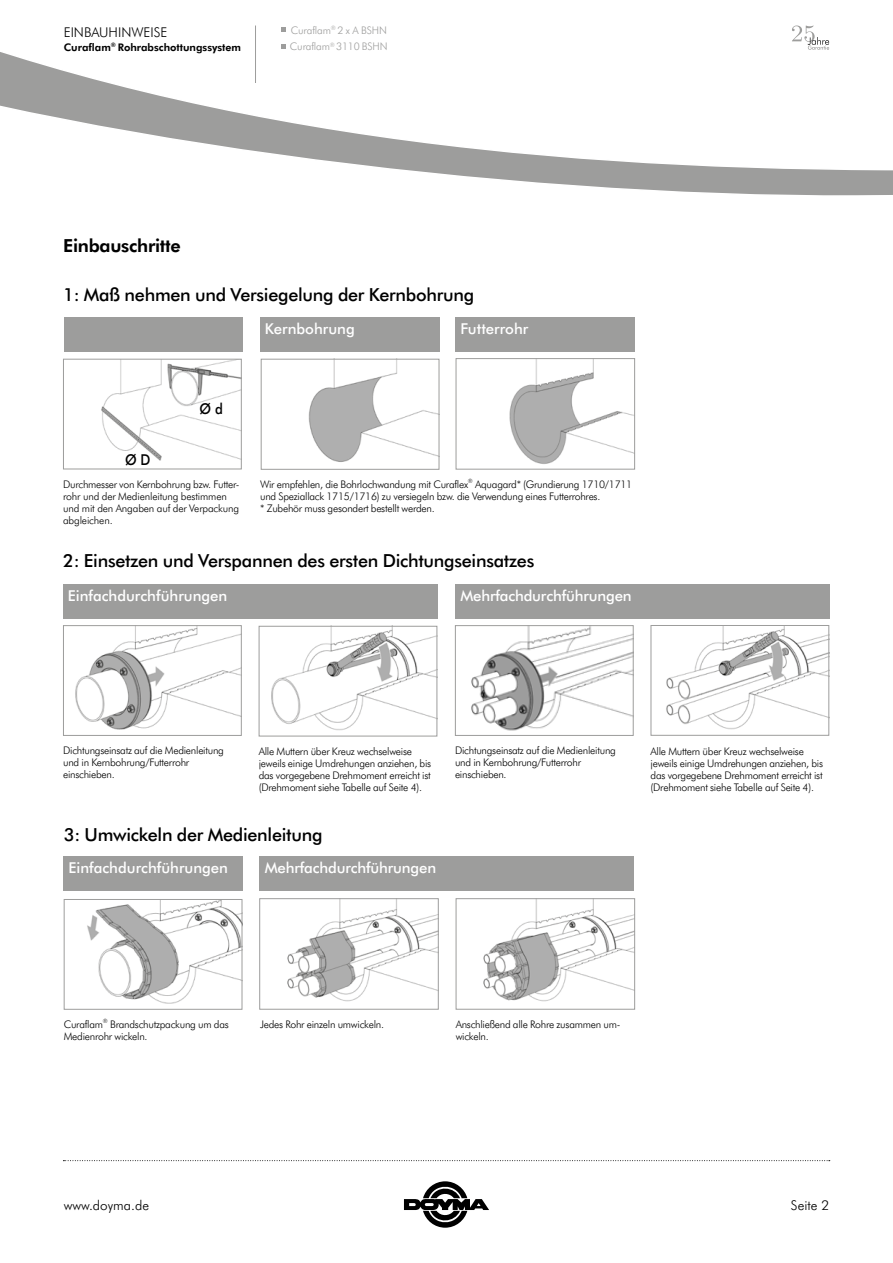
<style>
.page{position:relative;width:893px;height:1263px;background:#fff}
.page>*{position:absolute;margin:0;border:0;box-sizing:border-box;transform-origin:0 0}
.t1{font:500 18px "Futura BT";letter-spacing:-.015em;color:#000}
.t2{font:700 18px "Futura BT";letter-spacing:-.015em;color:#000}
.t3{font:500 15px "Futura BT";color:#fff}
.t4{font:500 15px "Futura BT";color:#000;scale:.9 1}
.t5{font:300 13.5px "Futura BT";color:#000}
.t6{font:300 10.5px/12px "Futura BT";letter-spacing:-.025em;color:#000}
.t7{font:300 10.5px/16.5px "Futura BT";letter-spacing:-.015em;color:#9d9d9c}
.t8{font:700 10.5px "Futura BT";color:#000}
</style>
<div class="page">
<div style="left:260px;top:318px;width:179px;height:34px;background:#9d9d9c"></div>
<div style="left:64px;top:318px;width:178px;height:34px;background:#9d9d9c"></div>
<div style="left:456px;top:318px;width:179px;height:34px;background:#9d9d9c"></div>
<div style="left:63px;top:584px;width:375px;height:34px;background:#9d9d9c"></div>
<div style="left:64px;top:857px;width:179px;height:34px;background:#9d9d9c"></div>
<div style="left:455px;top:584px;width:374px;height:34px;background:#9d9d9c"></div>
<div style="left:259px;top:857px;width:375px;height:34px;background:#9d9d9c"></div>
<svg style="left:63px;top:1160px;width:767px;height:1px"></svg>
<svg style="left:0;top:25px;width:893px;height:171px"></svg>
<hr style="left:255px;top:26px;width:1px;height:57px;background:#9d9d9c">
<svg style="left:404px;top:1181px;width:85px;height:47px"></svg>
<svg style="left:281px;top:28px;width:5px;height:4px"></svg>
<svg style="left:281px;top:44px;width:5px;height:5px"></svg>
<img style="left:87px;top:901px;width:153px;height:103px">
<div style="left:64px;top:899px;width:178px;height:111px;border:1px solid #9d9d9c"></div>
<img style="left:75px;top:627px;width:165px;height:103px">
<div style="left:63px;top:625px;width:179px;height:111px;border:1px solid #9d9d9c"></div>
<img style="left:271px;top:628px;width:164px;height:103px">
<div style="left:259px;top:626px;width:178px;height:110px;border:1px solid #9d9d9c"></div>
<img style="left:471px;top:627px;width:161px;height:104px">
<div style="left:455px;top:625px;width:179px;height:111px;border:1px solid #9d9d9c"></div>
<img style="left:666px;top:627px;width:161px;height:103px">
<div style="left:651px;top:625px;width:178px;height:111px;border:1px solid #9d9d9c"></div>
<img style="left:509px;top:360px;width:124px;height:104px">
<div style="left:456px;top:358px;width:179px;height:111px;border:1px solid #9d9d9c"></div>
<img style="left:287px;top:900px;width:150px;height:102px">
<div style="left:259px;top:898px;width:180px;height:111px;border:1px solid #9d9d9c"></div>
<img style="left:483px;top:900px;width:150px;height:102px">
<div style="left:456px;top:898px;width:179px;height:111px;border:1px solid #9d9d9c"></div>
<img style="left:308px;top:361px;width:129px;height:101px">
<div style="left:261px;top:359px;width:178px;height:111px;border:1px solid #9d9d9c"></div>
<img style="left:101px;top:361px;width:139px;height:100px">
<div style="left:63px;top:359px;width:179px;height:110px;border:1px solid #9d9d9c"></div>
<p class="t5" style="left:64px;top:23px;width:105px">EINBAUHINWEISE</p>
<p class="t8" style="left:64px;top:40px;width:179px">Curaflam<sup>®</sup> Rohrabschottungssystem</p>
<p class="t7" style="left:290px;top:21px;width:99px">Curaflam<sup>®</sup> 2 x A BSHN<br>Curaflam<sup>®</sup> 3110 BSHN</p>
<h1 class="t2" style="left:63px;top:233px;width:119px">Einbauschritte</h1>
<h1 class="t1" style="left:63px;top:282px;width:413px">1: Maß nehmen und Versiegelung der Kernbohrung</h1>
<h2 class="t3" style="left:265px;top:318px;width:91px">Kernbohrung</h2>
<h2 class="t3" style="left:460px;top:318px;width:70px">Futterrohr</h2>
<h2 class="t4" style="left:125px;top:449px;width:30px">Ø D</h2>
<h2 class="t4" style="left:200px;top:398px;width:27px">Ø d</h2>
<p class="t6" style="left:63px;top:478px;width:178px">Durchmesser von Kernbohrung bzw. Futter&shy;rohr und der Medienleitung bestimmen und mit den Angaben auf der Verpackung abgleichen.</p>
<p class="t6" style="left:260px;top:478px;width:374px">Wir empfehlen, die Bohrlochwandung mit Curaflex<sup>®</sup> Aquagard* (Grundierung 1710/1711 und Speziallack 1715/1716) zu versiegeln bzw. die Verwendung eines Futterrohres.<br>* Zubehör muss gesondert bestellt werden.</p>
<h1 class="t1" style="left:63px;top:548px;width:473px">2: Einsetzen und Verspannen des ersten Dichtungseinsatzes</h1>
<h2 class="t3" style="left:68px;top:585px;width:161px">Einfachdurchführungen</h2>
<h2 class="t3" style="left:460px;top:585px;width:173px">Mehrfachdurchführungen</h2>
<p class="t6" style="left:63px;top:744px;width:162px">Dichtungseinsatz auf die Medienleitung und in Kernbohrung/Futterrohr einschieben.</p>
<p class="t6" style="left:455px;top:744px;width:162px">Dichtungseinsatz auf die Medienleitung und in Kernbohrung/Futterrohr einschieben.</p>
<p class="t6" style="left:259px;top:745px;width:174px">Alle Muttern über Kreuz wechselweise jeweils einige Umdrehungen anziehen, bis das vorgegebene Drehmoment erreicht ist (Drehmoment siehe Tabelle auf Seite 4).</p>
<p class="t6" style="left:651px;top:745px;width:174px">Alle Muttern über Kreuz wechselweise jeweils einige Umdrehungen anziehen, bis das vorgegebene Drehmoment erreicht ist (Drehmoment siehe Tabelle auf Seite 4).</p>
<h1 class="t1" style="left:64px;top:822px;width:260px">3: Umwickeln der Medienleitung</h1>
<h2 class="t3" style="left:68px;top:857px;width:161px">Einfachdurchführungen</h2>
<h2 class="t3" style="left:265px;top:857px;width:173px">Mehrfachdurchführungen</h2>
<p class="t6" style="left:64px;top:1018px;width:167px">Curaflam<sup>®</sup> Brandschutzpackung um das<br>Medienrohr wickeln.</p>
<p class="t6" style="left:260px;top:1018px;width:126px">Jedes Rohr einzeln umwickeln.</p>
<p class="t6" style="left:456px;top:1018px;width:166px">Anschließend alle Rohre zusammen um&shy;wickeln.</p>
<p class="t5" style="left:64px;top:1196px;width:87px">www.doyma.de</p>
<p class="t5" style="left:791px;top:1196px;width:40px">Seite 2</p>
</div>
